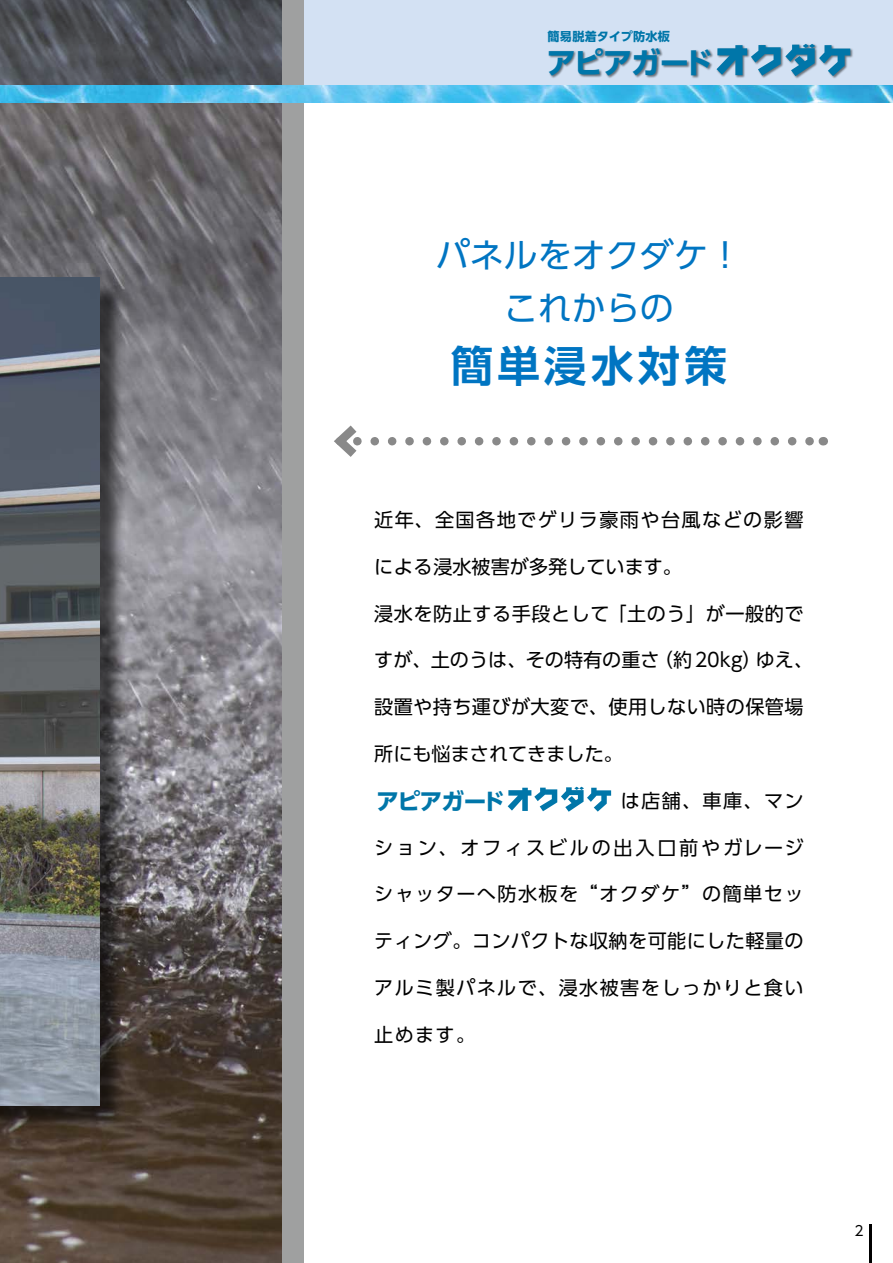
<style>
.page{position:relative;width:893px;height:1263px;background:#fff}
.page>*{position:absolute;margin:0;border:0;box-sizing:border-box;transform-origin:0 0}
.t1{font:700 42.45px "UD Shin Go Pro De";letter-spacing:.1em;color:#0075c2}
.t2{font:34.05px "UD Shin Go Pro";color:#0075c2}
.t3{font:700 29.25px "UD Shin Go Pro";letter-spacing:-.04em;color:#0076a9}
.t4{font:700 22.65px "UD Shin Go Pro";letter-spacing:-.04em;color:#0076a9}
.t5{font:19.2px "UD Shin Go Pro";letter-spacing:.025em;color:#000}
.t6{font:19.2px "UD Shin Go Pro";color:#000}
.t7{font:19.2px "UD Shin Go Pro";letter-spacing:.075em;color:#000}
.t8{font:19.2px "UD Shin Go Pro";letter-spacing:.07em;color:#000}
.t9{font:19.2px "UD Shin Go Pro";letter-spacing:.145em;color:#000}
.t10{font:13.8px "UD Shin Go Pro";color:#000}
.t11{font:700 12.15px "UD Shin Go Pro";letter-spacing:.025em;color:#0076a9}
</style>
<div class="page">
<img style="left:0;top:102px;width:283px;height:1161px">
<svg style="left:334px;top:425px;width:480px;height:32px"></svg>
<div style="left:0;top:281px;width:127px;height:851px;background:#000;opacity:.6"></div>
<img style="left:0;top:277px;width:100px;height:829px">
<svg style="left:508px;top:787px;width:103px;height:25px"></svg>
<svg style="left:0;top:0;width:893px;height:85px;background:#a1abb8"></svg>
<div style="left:548px;top:48px;width:166px;height:31px;background:#000;opacity:.5"></div>
<div style="left:716px;top:43px;width:138px;height:37px;background:#000;opacity:.5"></div>
<svg style="left:716px;top:44px;width:134px;height:32px;background:#6ba6c6"></svg>
<div style="left:283px;top:0;width:21px;height:1263px;background:#9fa0a0"></div>
<img style="left:0;top:85px;width:893px;height:17px">
<hr style="left:870px;top:1225px;width:2px;height:38px;background:#000">
<p class="t11" style="left:547px;top:27px;width:124px">簡易脱着タイプ防水板</p>
<p class="t3" style="left:547px;top:39px;width:167px">アピアガード</p>
<p class="t2" style="left:436px;top:228px;width:308px">パネルをオクダケ！</p>
<p class="t2" style="left:504px;top:281px;width:172px">これからの</p>
<p class="t1" style="left:451px;top:331px;width:278px">簡単浸水対策</p>
<p class="t7" style="left:374px;top:504px;width:431px">近年、全国各地でゲリラ豪雨や台風などの影響</p>
<p class="t6" style="left:374px;top:551px;width:309px">による浸水被害が多発しています。</p>
<p class="t5" style="left:374px;top:598px;width:431px">浸水を防止する手段として「土のう」が一般的で</p>
<p class="t6" style="left:374px;top:645px;width:441px">すが、土のうは、その特有の重さ（約20kg）ゆえ、</p>
<p class="t5" style="left:374px;top:691px;width:431px">設置や持ち運びが大変で、使用しない時の保管場</p>
<p class="t6" style="left:374px;top:738px;width:250px">所にも悩まされてきました。</p>
<p class="t5" style="left:621px;top:785px;width:184px">は店舗、車庫、マン</p>
<p class="t9" style="left:374px;top:832px;width:431px">ション、オフィスビルの出入口前やガレージ</p>
<p class="t7" style="left:374px;top:878px;width:431px">シャッターへ防水板を“オクダケ”の簡単セッ</p>
<p class="t5" style="left:374px;top:925px;width:431px">ティング。コンパクトな収納を可能にした軽量の</p>
<p class="t8" style="left:374px;top:972px;width:431px">アルミ製パネルで、浸水被害をしっかりと食い</p>
<p class="t5" style="left:374px;top:1019px;width:103px">止めます。</p>
<p class="t4" style="left:376px;top:782px;width:130px">アピアガード</p>
<p class="t10" style="left:854px;top:1219px;width:11px">2</p>
</div>
